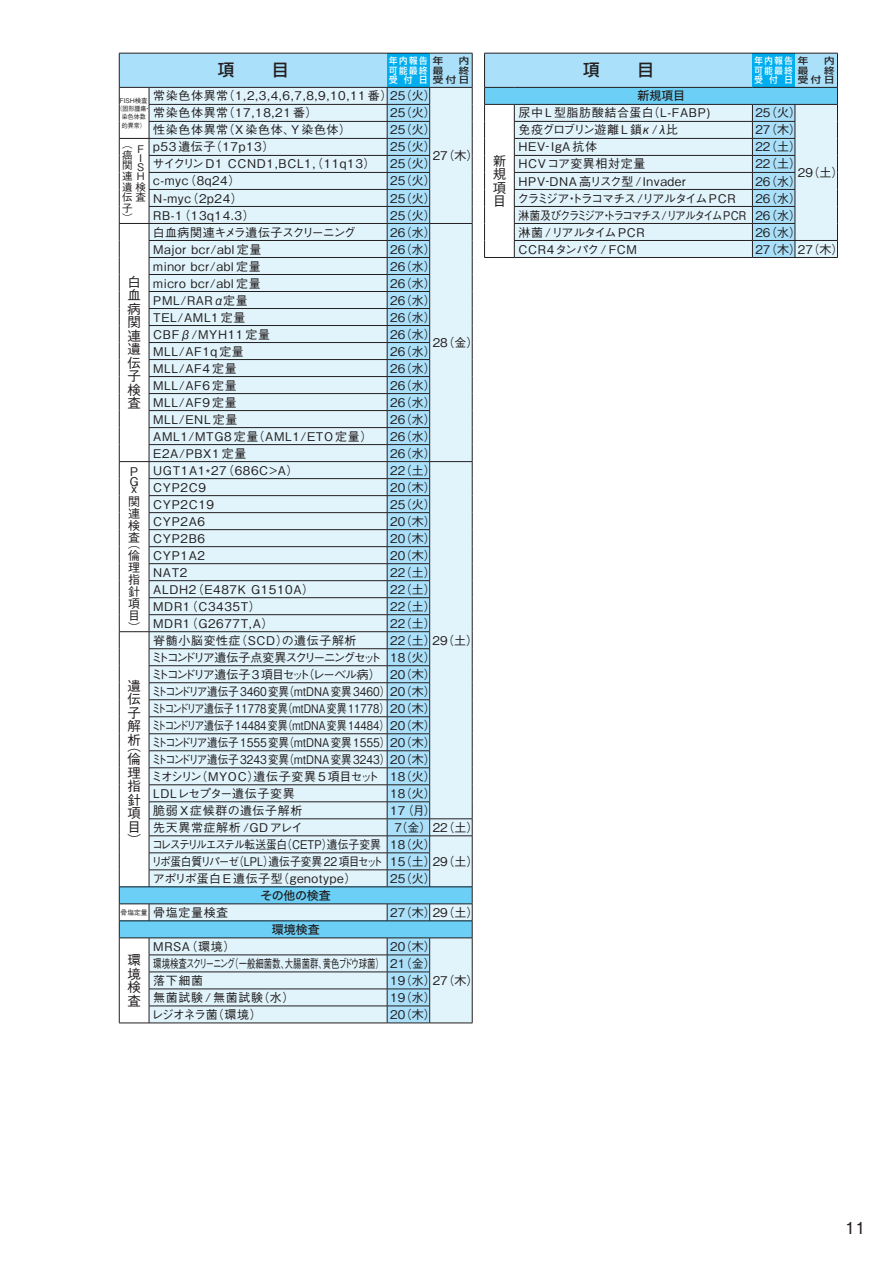
<style>
.page{position:relative;width:893px;height:1263px;background:#fff}
.page>*{position:absolute;margin:0;border:0;box-sizing:border-box;transform-origin:0 0}
.t1{font:500 16.5px "Shin Go";color:#231f20}
.t2{font:500 16.5px "Gothic BBB Pro";color:#231f20}
.t3{font:500 13.5px/13.5px "Gothic BBB Pro";color:#231f20;text-align:justify}
.t4{font:500 12px/17px "Gothic BBB Pro";letter-spacing:.05em;color:#231f20;text-align:justify}
.t5{font:500 12px/17px "Gothic BBB Pro";color:#231f20}
.t6{font:500 12px/17px "Gothic BBB Pro";color:#231f20;scale:.7 1}
.t7{font:500 12px "Gothic BBB Pro";letter-spacing:-.115em;color:#231f20}
.t8{font:500 12px "Gothic BBB Pro";letter-spacing:-.04em;color:#231f20}
.t9{font:500 12px "Gothic BBB Pro";letter-spacing:-.125em;color:#231f20}
.t10{font:12px "Hira Kaku Std W5";color:#231f20}
.t11{font:500 12px "Gothic BBB Pro";letter-spacing:-.085em;color:#231f20}
.t12{font:500 10.5px/10.5px "Gothic BBB Pro";color:#231f20}
.t13{font:500 8.85px/9.6px "Shin Go";letter-spacing:.185em;color:#fff;text-align:justify;scale:.94 1}
.t14{font:500 8.85px/9.6px "Shin Go";letter-spacing:.24em;color:#231f20;text-align:justify;scale:1.18 1}
.t15{font:500 6.45px/8.2px "Gothic BBB Pro";color:#231f20;text-align:center}
</style>
<div class="page">
<svg style="left:119px;top:53px;width:354px;height:970px;background:#cbe3ed"></svg>
<hr style="left:119px;top:1023px;width:30px;height:1px;background:#231f20">
<hr style="left:149px;top:1023px;width:238px;height:1px;background:#231f20">
<hr style="left:387px;top:1023px;width:43px;height:1px;background:#231f20">
<hr style="left:430px;top:1023px;width:42px;height:1px;background:#231f20">
<svg style="left:484px;top:53px;width:354px;height:204px;background:#bbdceb"></svg>
<hr style="left:484px;top:257px;width:30px;height:1px;background:#231f20">
<hr style="left:514px;top:257px;width:238px;height:1px;background:#231f20">
<hr style="left:752px;top:257px;width:43px;height:1px;background:#231f20">
<hr style="left:795px;top:257px;width:43px;height:1px;background:#231f20">
<h1 class="t1" style="left:218px;top:59px;width:72px">項　　目</h1>
<p class="t13" style="left:389px;top:55px;width:42px">年内報告可能最終受付日</p>
<p class="t14" style="left:433px;top:55px;width:32px">年　内最　終受付日</p>
<h1 class="t1" style="left:583px;top:59px;width:72px">項　　目</h1>
<p class="t13" style="left:755px;top:55px;width:42px">年内報告可能最終受付日</p>
<p class="t14" style="left:798px;top:55px;width:32px">年　内最　終受付日</p>
<p class="t4" style="left:153px;top:86px;width:284px">常染色体異常（1,2,3,4,6,7,8,9,10,11 番）25（火）</p>
<p class="t15" style="left:117px;top:96px;width:36px">ＦＩＳＨ検査（固形腫瘍・染色体数<br>的異常）</p>
<p class="t4" style="left:153px;top:103px;width:166px">常染色体異常（17,18,21 番）</p>
<p class="t4" style="left:390px;top:103px;width:47px">25（火）</p>
<p class="t4" style="left:153px;top:120px;width:199px">性染色体異常（X 染色体、Y 染色体）</p>
<p class="t4" style="left:390px;top:120px;width:47px">25（火）</p>
<p class="t12" style="left:136px;top:143px;width:10px;line-height:9.1px">Ｆ<br>Ｉ<br>Ｓ</p>
<p class="t4" style="left:153px;top:137px;width:123px">p53 遺伝子（17p13）</p>
<p class="t4" style="left:153px;top:137px;width:285px;text-indent:237px">25（火）サイクリンD1 CCND1,BCL1,（11q13） 25（火）c-myc（8q24）</p>
<p class="t12" style="left:122px;top:138px;width:25px">（<br>癌<br>関<br>連Ｈ遺検伝査子<br>）</p>
<p class="t4" style="left:433px;top:145px;width:47px">27（木）</p>
<p class="t4" style="left:390px;top:171px;width:47px">25（火）</p>
<p class="t4" style="left:153px;top:188px;width:91px">N-myc（2p24）</p>
<p class="t4" style="left:390px;top:188px;width:47px">25（火）</p>
<p class="t4" style="left:153px;top:205px;width:103px">RB-1（13q14.3）</p>
<p class="t4" style="left:390px;top:205px;width:47px">25（火）</p>
<p class="t3" style="left:127px;top:274px;width:15px;text-align:left">白血病関連遺伝子検査</p>
<p class="t4" style="left:128px;top:465px;width:11px;line-height:10.5px">Ｐ<br>Ｇ</p>
<p class="t4" style="left:128px;top:481px;width:13px;line-height:12.1px;text-align:left">ｘ関連検査</p>
<p class="t4" style="left:128px;top:536px;width:13px;line-height:12px;text-align:left">（倫理指針項目）</p>
<p class="t3" style="left:127px;top:677px;width:15px">遺伝子解析</p>
<p class="t3" style="left:127px;top:737px;width:15px;text-align:left">（倫理指針項目）</p>
<p class="t8" style="left:153px;top:222px;width:205px">白血病関連キメラ遺伝子スクリーニング</p>
<p class="t4" style="left:390px;top:222px;width:47px">26（水）</p>
<p class="t4" style="left:153px;top:239px;width:110px">Major bcr/abl定量</p>
<p class="t4" style="left:390px;top:239px;width:47px">26（水）</p>
<p class="t4" style="left:153px;top:256px;width:109px">minor bcr/abl定量</p>
<p class="t4" style="left:390px;top:256px;width:47px">26（水）</p>
<p class="t4" style="left:153px;top:273px;width:109px">micro bcr/abl定量</p>
<p class="t4" style="left:390px;top:273px;width:47px">26（水）</p>
<p class="t4" style="left:153px;top:290px;width:96px">PML/RARα定量</p>
<p class="t4" style="left:390px;top:290px;width:47px">26（水）</p>
<p class="t4" style="left:153px;top:307px;width:94px">TEL/AML1定量</p>
<p class="t4" style="left:390px;top:307px;width:47px">26（水）</p>
<p class="t4" style="left:153px;top:324px;width:118px">CBFβ/MYH11 定量</p>
<p class="t4" style="left:390px;top:324px;width:47px">26（水）</p>
<p class="t4" style="left:153px;top:341px;width:92px">MLL/AF1q定量</p>
<p class="t4" style="left:390px;top:341px;width:47px">26（水）</p>
<p class="t4" style="left:153px;top:358px;width:85px">MLL/AF4定量</p>
<p class="t4" style="left:390px;top:358px;width:47px">26（水）</p>
<p class="t4" style="left:153px;top:375px;width:85px">MLL/AF6定量</p>
<p class="t4" style="left:390px;top:375px;width:47px">26（水）</p>
<p class="t4" style="left:153px;top:392px;width:85px">MLL/AF9定量</p>
<p class="t4" style="left:390px;top:392px;width:47px">26（水）</p>
<p class="t4" style="left:153px;top:409px;width:86px">MLL/ENL定量</p>
<p class="t4" style="left:390px;top:409px;width:47px">26（水）</p>
<p class="t4" style="left:153px;top:426px;width:221px">AML1/MTG8 定量（AML1/ETO 定量）</p>
<p class="t4" style="left:390px;top:426px;width:47px">26（水）</p>
<p class="t4" style="left:153px;top:443px;width:95px">E2A/PBX1定量</p>
<p class="t4" style="left:390px;top:443px;width:47px">26（水）</p>
<p class="t4" style="left:433px;top:333px;width:47px">28（金）</p>
<p class="t4" style="left:153px;top:460px;width:147px">UGT1A1*27（686C&gt;A）</p>
<p class="t4" style="left:390px;top:460px;width:47px">22（土）</p>
<p class="t4" style="left:153px;top:477px;width:54px">CYP2C9</p>
<p class="t4" style="left:390px;top:477px;width:47px">20（木）</p>
<p class="t4" style="left:153px;top:494px;width:62px">CYP2C19</p>
<p class="t4" style="left:390px;top:494px;width:47px">25（火）</p>
<p class="t4" style="left:153px;top:511px;width:53px">CYP2A6</p>
<p class="t4" style="left:390px;top:511px;width:47px">20（木）</p>
<p class="t4" style="left:153px;top:528px;width:53px">CYP2B6</p>
<p class="t4" style="left:390px;top:528px;width:47px">20（木）</p>
<p class="t4" style="left:153px;top:545px;width:53px">CYP1A2</p>
<p class="t4" style="left:390px;top:545px;width:47px">20（木）</p>
<p class="t4" style="left:153px;top:562px;width:36px">NAT2</p>
<p class="t4" style="left:390px;top:562px;width:47px">22（土）</p>
<p class="t4" style="left:153px;top:579px;width:163px">ALDH2（E487K G1510A）</p>
<p class="t4" style="left:390px;top:579px;width:47px">22（土）</p>
<p class="t4" style="left:153px;top:596px;width:109px">MDR1（C3435T）</p>
<p class="t4" style="left:390px;top:596px;width:47px">22（土）</p>
<p class="t4" style="left:153px;top:613px;width:122px">MDR1（G2677T,A）</p>
<p class="t4" style="left:390px;top:613px;width:47px">22（土）</p>
<p class="t4" style="left:433px;top:630px;width:47px">29（土）</p>
<p class="t4" style="left:153px;top:630px;width:205px">脊髄小脳変性症（SCD）の遺伝子解析</p>
<p class="t4" style="left:151px;top:630px;width:286px;text-indent:239px">22（土）ミトコンドリア遺伝子点変異スクリーニングセット 1 8（火）ミトコンドリア遺伝子 3 項目セット（レーベル病） 20（木）ミトコンドリア遺伝子3460変異（mtDNA変異3460）20（木）ミトコンドリア遺伝子11778変異（mtDNA変異11778）20（木）ミトコンドリア遺伝子14484変異（mtDNA変異14484）20（木）ミトコンドリア遺伝子1555変異（mtDNA変異1555）20（木）ミトコンドリア遺伝子3243変異（mtDNA変異3243）20（木）ミオシリン（MYOC）遺伝子変異 5 項目セット 18（火）LDLレセプター遺伝子変異</p>
<p class="t4" style="left:390px;top:783px;width:47px">18（火）</p>
<p class="t4" style="left:153px;top:800px;width:151px">脆弱X症候群の遺伝子解析</p>
<p class="t4" style="left:390px;top:800px;width:47px">17（月）</p>
<p class="t4" style="left:153px;top:817px;width:151px">先天異常症解析 /GDアレイ</p>
<p class="t5" style="left:152px;top:817px;width:328px;text-indent:243px">7（金）22（土）コレステリルエステル転送蛋白（CETP）遺伝子変異 18（火）<br>リポ蛋白質リパーゼ（LPL）遺伝子変異22項目セット 15（土）29（土）アポリポ蛋白E 遺伝子型（genotype）</p>
<p class="t4" style="left:390px;top:868px;width:47px">25（火）</p>
<p class="t10" style="left:260px;top:886px;width:72px">その他の検査</p>
<p class="t4" style="left:121px;top:902px;width:109px"><sup>骨塩定量</sup> 骨塩定量検査</p>
<p class="t4" style="left:390px;top:902px;width:90px">27（木）29（土）</p>
<p class="t10" style="left:272px;top:920px;width:49px">環境検査</p>
<p class="t3" style="left:127px;top:952px;width:15px">環境検査</p>
<p class="t4" style="left:153px;top:936px;width:84px">MRSA（環境）</p>
<p class="t4" style="left:390px;top:936px;width:47px">20（木）</p>
<p class="t6" style="left:153px;top:953px;width:405px">環境検査スクリーニング（一般細菌数、大腸菌群、黄色ブドウ球菌） 21（金）落下細菌</p>
<p class="t4" style="left:390px;top:970px;width:47px">19（水）</p>
<p class="t4" style="left:433px;top:970px;width:47px">27（木）</p>
<p class="t4" style="left:153px;top:987px;width:143px">無菌試験 / 無菌試験（水）</p>
<p class="t4" style="left:390px;top:987px;width:47px">19（水）</p>
<p class="t11" style="left:152px;top:1005px;width:112px">レジオネラ菌（環境）</p>
<p class="t4" style="left:390px;top:1004px;width:47px">20（木）</p>
<p class="t3" style="left:493px;top:152px;width:14px">新規項目</p>
<p class="t10" style="left:637px;top:87px;width:49px">新規項目</p>
<p class="t4" style="left:519px;top:103px;width:193px">尿中 L 型脂肪酸結合蛋白（L-FABP)</p>
<p class="t4" style="left:755px;top:103px;width:47px">25（火）</p>
<p class="t9" style="left:519px;top:120px;width:161px">免疫グロブリン遊離 L 鎖κ/λ比</p>
<p class="t4" style="left:755px;top:120px;width:47px">27（木）</p>
<p class="t4" style="left:519px;top:137px;width:80px">HEV‐IgA 抗体</p>
<p class="t4" style="left:755px;top:137px;width:47px">22（土）</p>
<p class="t4" style="left:519px;top:154px;width:128px">HCVコア変異相対定量</p>
<p class="t4" style="left:755px;top:154px;width:47px">22（土）</p>
<p class="t4" style="left:519px;top:171px;width:169px">HPV‐DNA 高リスク型 /Invader</p>
<p class="t4" style="left:755px;top:171px;width:47px">26（水）</p>
<p class="t7" style="left:517px;top:188px;width:220px">クラミジア・トラコマチス /リアルタイム PCR</p>
<p class="t4" style="left:798px;top:163px;width:47px">29（土）</p>
<p class="t4" style="left:519px;top:188px;width:284px;text-indent:237px">26（水）淋菌及びクラミジア・トラコマチス /リアルタイム PCR 26（水）淋菌 /リアルタイムPCR</p>
<p class="t4" style="left:755px;top:222px;width:47px">26（水）</p>
<p class="t4" style="left:519px;top:239px;width:120px">CCR4タンパク/ FCM</p>
<p class="t4" style="left:755px;top:239px;width:90px">27（木）27（木）</p>
<h1 class="t2" style="left:845px;top:1214px;width:22px">11</h1>
</div>
